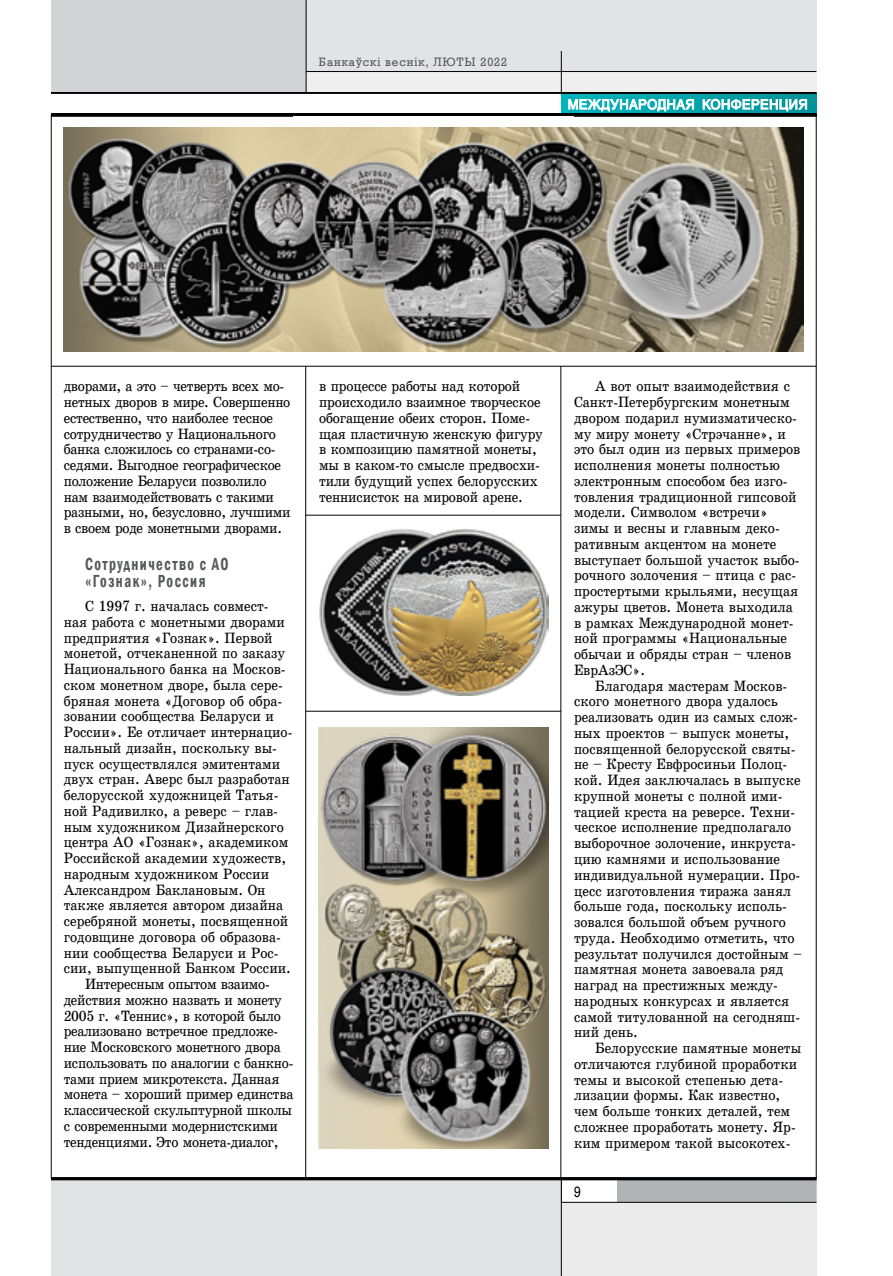
<style>
.page{position:relative;width:893px;height:1276px;background:#fff}
.page>*{position:absolute;margin:0;border:0;box-sizing:border-box;transform-origin:0 0}
.t1{font:600 condensed 18px/17.2px "Franklin Gothic";letter-spacing:.1em;color:#58595b;scale:.8 1}
.t2{font:15px/15.8px "School Book C";color:#000;scale:.9 1}
.t3{font:15px/15.8px "School Book C";letter-spacing:-.02em;color:#000;scale:.9 1}
.t4{font:15px "Rodeo";color:#000;scale:.9 1}
.t5{font:13.5px "AG Helvetica";letter-spacing:.04em;color:#fff;scale:.95 1}
.t6{font:12px "Rodeo";letter-spacing:.08em;color:#58595b}
</style>
<div class="page">
<div style="left:561px;top:94px;width:255px;height:21px;background:linear-gradient(to right,#00b5bc,#029399)"></div>
<svg style="left:568px;top:97px;width:126px;height:15px;background:#63cbcf"></svg>
<svg style="left:702px;top:99px;width:105px;height:13px"></svg>
<hr style="left:305px;top:115px;width:1px;height:1063px;background:#000">
<hr style="left:561px;top:115px;width:1px;height:1063px;background:#000">
<div style="left:51px;top:0;width:255px;height:93px;background:#d1d3d4"></div>
<div style="left:306px;top:0;width:510px;height:72px;background:#e2e3e4"></div>
<div style="left:306px;top:72px;width:510px;height:21px;background:#efeff0"></div>
<hr style="left:306px;top:0;width:1px;height:93px;background:#000">
<hr style="left:306px;top:71px;width:510px;height:1px;background:#000">
<hr style="left:561px;top:51px;width:1px;height:43px;background:#000">
<div style="left:561px;top:1202px;width:255px;height:74px;background:#ebebec"></div>
<svg style="left:616px;top:1180px;width:200px;height:22px;background:#adafb1"></svg>
<div style="left:51px;top:1180px;width:510px;height:96px;background:#e2e3e4"></div>
<hr style="left:562px;top:1202px;width:254px;height:1px;background:#000">
<hr style="left:51px;top:1177px;width:765px;height:3px;background:#000">
<hr style="left:561px;top:1178px;width:1px;height:98px;background:#000">
<hr style="left:51px;top:92px;width:765px;height:2px;background:#000">
<hr style="left:51px;top:113px;width:765px;height:3px;background:#000">
<div style="left:293px;top:116px;width:281px;height:250px;background:#fff"></div>
<hr style="left:51px;top:366px;width:765px;height:1px;background:#000">
<hr style="left:306px;top:711px;width:255px;height:1px;background:#000">
<hr style="left:306px;top:515px;width:255px;height:1px;background:#000">
<img style="left:64px;top:128px;width:740px;height:224px">
<img style="left:319px;top:727px;width:230px;height:421px">
<img style="left:319px;top:529px;width:229px;height:166px">
<p class="t6" style="left:319px;top:55px;width:190px">Банкаўскі веснік, ЛЮТЫ 2022</p>
<p class="t5" style="left:568px;top:97px;width:254px">МЕЖДУНАРОДНАЯ КОНФЕРЕНЦИЯ</p>
<p class="t3" style="left:64px;top:378px;width:254px">дворами, а это – четверть всех мо&shy;нетных дворов в мире. Совершенно естественно, что наиболее тесное сотрудничество у Национального банка сложилось со странами-со&shy;седями. Выгодное географическое положение Беларуси позволило нам взаимодействовать с такими разными, но, безусловно, лучшими в своем роде монетными дворами.</p>
<p class="t1" style="left:85px;top:554px;width:181px">Сотрудничество с АО «Гознак», Россия</p>
<p class="t2" style="left:85px;top:598px;width:206px">С 1997 г. началась совмест-</p>
<p class="t2" style="left:64px;top:614px;width:247px">ная работа с монетными дворами</p>
<p class="t2" style="left:64px;top:630px;width:234px">предприятия «Гознак». Первой</p>
<p class="t2" style="left:64px;top:645px;width:247px">монетой, отчеканенной по заказу</p>
<p class="t2" style="left:64px;top:661px;width:248px">Национального банка на Москов-</p>
<p class="t2" style="left:64px;top:677px;width:245px">ском монетном дворе, была сере-</p>
<p class="t2" style="left:64px;top:693px;width:244px">бряная монета «Договор об обра-</p>
<p class="t2" style="left:64px;top:708px;width:235px">зовании сообщества Беларуси и</p>
<p class="t2" style="left:64px;top:724px;width:256px">России». Ее отличает интернацио-</p>
<p class="t2" style="left:64px;top:740px;width:238px">нальный дизайн, поскольку вы-</p>
<p class="t2" style="left:64px;top:756px;width:242px">пуск осуществлялся эмитентами</p>
<p class="t2" style="left:64px;top:771px;width:253px">двух стран. Аверс был разработан</p>
<p class="t2" style="left:64px;top:787px;width:240px">белорусской художницей Татья-</p>
<p class="t2" style="left:64px;top:803px;width:240px">ной Радивилко, а реверс – глав-</p>
<p class="t2" style="left:64px;top:819px;width:246px">ным художником Дизайнерского</p>
<p class="t2" style="left:64px;top:834px;width:251px">центра АО «Гознак», академиком</p>
<p class="t2" style="left:64px;top:850px;width:249px">Российской академии художеств,</p>
<p class="t2" style="left:64px;top:866px;width:230px">народным художником России</p>
<p class="t2" style="left:64px;top:882px;width:226px">Александром Баклановым. Он</p>
<p class="t2" style="left:64px;top:897px;width:245px">также является автором дизайна</p>
<p class="t2" style="left:64px;top:913px;width:251px">серебряной монеты, посвященной</p>
<p class="t2" style="left:64px;top:929px;width:243px">годовщине договора об образова-</p>
<p class="t2" style="left:64px;top:945px;width:240px">нии сообщества Беларуси и Рос-</p>
<p class="t2" style="left:64px;top:960px;width:254px">сии, выпущенной Банком России.</p>
<p class="t3" style="left:85px;top:976px;width:207px">Интересным опытом взаимо-</p>
<p class="t3" style="left:64px;top:992px;width:244px">действия можно назвать и монету</p>
<p class="t3" style="left:64px;top:1008px;width:243px">2005 г. «Теннис», в которой было</p>
<p class="t3" style="left:64px;top:1023px;width:240px">реализовано встречное предложе-</p>
<p class="t3" style="left:64px;top:1039px;width:243px">ние Московского монетного двора</p>
<p class="t3" style="left:64px;top:1055px;width:257px">использовать по аналогии с банкно-</p>
<p class="t3" style="left:64px;top:1071px;width:241px">тами прием микротекста. Данная</p>
<p class="t3" style="left:64px;top:1086px;width:257px">монета – хороший пример единства</p>
<p class="t3" style="left:64px;top:1102px;width:255px">классической скульптурной школы</p>
<p class="t3" style="left:64px;top:1118px;width:240px">с современными модернистскими</p>
<p class="t3" style="left:64px;top:1134px;width:240px">тенденциями. Это монета-диалог,</p>
<p class="t2" style="left:319px;top:378px;width:250px">в процессе работы над которой происходило взаимное творческое обогащение обеих сторон. Поме&shy;щая пластичную женскую фигуру в композицию памятной монеты, мы в каком-то смысле предвосхи&shy;тили будущий успех белорусских теннисисток на мировой арене.</p>
<p class="t2" style="left:574px;top:378px;width:253px;text-indent:21px">А вот опыт взаимодействия с<br>Санкт-Петербургским монетным двором подарил нумизматическо&shy;му миру монету «Стрэчанне», и это был один из первых примеров исполнения монеты полностью электронным способом без изго&shy;товления традиционной гипсовой модели. Символом «встречи» зимы и весны и главным деко&shy;ративным акцентом на монете выступает большой участок выбо&shy;рочного золочения – птица с рас&shy;простертыми крыльями, несущая ажуры цветов. Монета выходила в рамках Международной монет&shy;ной программы «Национальные обычаи и обряды стран – членов<br>ЕврАзЭС».</p>
<p class="t2" style="left:574px;top:678px;width:254px;text-indent:21px">Благодаря мастерам Москов&shy;ского монетного двора удалось реализовать один из самых слож&shy;ных проектов – выпуск монеты, посвященной белорусской святы&shy;не – Кресту Евфросиньи Полоц&shy;кой. Идея заключалась в выпуске крупной монеты с полной ими&shy;тацией креста на реверсе. Техни&shy;ческое исполнение предполагало выборочное золочение, инкруста&shy;цию камнями и использование индивидуальной нумерации. Про&shy;цесс изготовления тиража занял больше года, поскольку исполь&shy;зовался большой объем ручного труда. Необходимо отметить, что результат получился достойным – памятная монета завоевала ряд наград на престижных между&shy;народных конкурсах и является самой титулованной на сегодняш&shy;ний день.</p>
<p class="t2" style="left:574px;top:1040px;width:254px;text-indent:21px">Белорусские памятные монеты отличаются глубиной проработки темы и высокой степенью дета&shy;лизации формы. Как известно, чем больше тонких деталей, тем сложнее проработать монету. Яр&shy;ким примером такой высокотех-</p>
<p class="t4" style="left:574px;top:1183px;width:9px">9</p>
</div>
